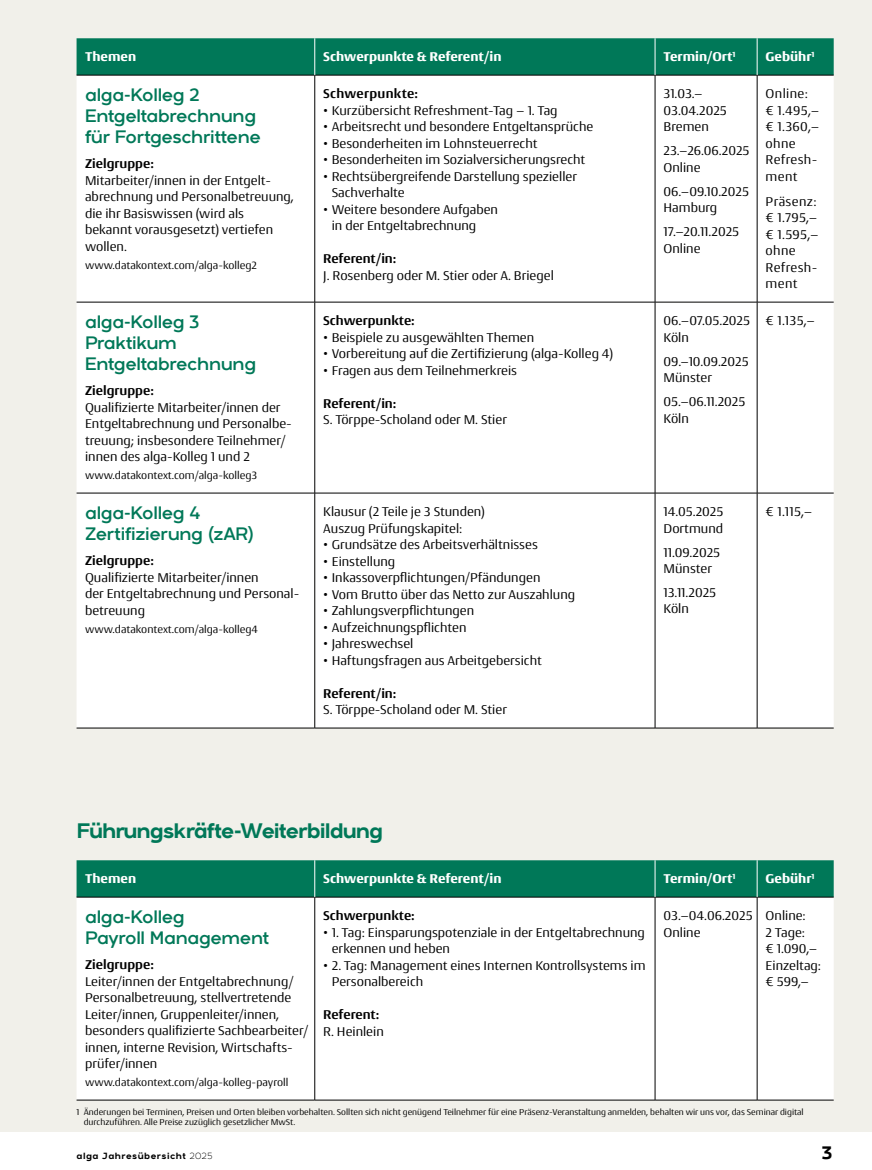
<style>
.page{position:relative;width:872px;height:1170px;background:#fff}
.page>*{position:absolute;margin:0;border:0;box-sizing:border-box;transform-origin:0 0}
.t1{font:700 21px "Arkibal";letter-spacing:-.05em;color:#007858}
.t2{font:18px/21px "Arkibal";letter-spacing:-.02em;color:#007858}
.t3{font:700 18px "Arkibal";color:#000}
.t4{font:13.5px/16.5px "Conto";color:#000}
.t5{font:700 13.5px "Conto";color:#000}
.t6{font:700 expanded 13.5px "Conto";color:#fff}
.t7{font:13.5px/16.5px "Conto";letter-spacing:.025em;color:#000}
.t8{font:700 13.5px "Conto";letter-spacing:.02em;color:#000}
.t9{font:11.25px "Conto";color:#000}
.t10{font:9px/10.8px "Conto";color:#000}
.t11{font:700 9px "Arkibal";letter-spacing:.05em;color:#000}
.s1{font-weight:300}
</style>
<div class="page">
<div style="left:0;top:0;width:872px;height:1131px;background:#f1f0ea"></div>
<div style="left:77px;top:860px;width:756px;height:36px;background:#007858"></div>
<div style="left:77px;top:897px;width:756px;height:202px;background:#fff"></div>
<hr style="left:77px;top:896px;width:238px;height:1px;background:#000">
<hr style="left:315px;top:896px;width:340px;height:1px;background:#000">
<hr style="left:314px;top:897px;width:1px;height:202px;background:#000">
<hr style="left:655px;top:896px;width:102px;height:1px;background:#000">
<hr style="left:655px;top:897px;width:1px;height:202px;background:#000">
<hr style="left:757px;top:896px;width:76px;height:1px;background:#000">
<hr style="left:757px;top:897px;width:1px;height:202px;background:#000">
<hr style="left:655px;top:860px;width:1px;height:36px;background:#fff">
<hr style="left:757px;top:860px;width:1px;height:36px;background:#fff">
<hr style="left:77px;top:1099px;width:238px;height:1px;background:#000">
<hr style="left:315px;top:1099px;width:340px;height:1px;background:#000">
<hr style="left:655px;top:1099px;width:102px;height:1px;background:#000">
<hr style="left:757px;top:1099px;width:76px;height:1px;background:#000">
<hr style="left:314px;top:860px;width:1px;height:36px;background:#fff">
<div style="left:77px;top:38px;width:756px;height:37px;background:#007858"></div>
<div style="left:77px;top:76px;width:756px;height:417px;background:#fff"></div>
<div style="left:315px;top:303px;width:442px;height:190px;background:#fff"></div>
<div style="left:77px;top:494px;width:756px;height:233px;background:#fff"></div>
<hr style="left:77px;top:75px;width:238px;height:1px;background:#000">
<hr style="left:315px;top:75px;width:340px;height:1px;background:#000">
<hr style="left:655px;top:75px;width:102px;height:1px;background:#000">
<hr style="left:757px;top:75px;width:76px;height:1px;background:#000">
<hr style="left:77px;top:302px;width:238px;height:1px;background:#000">
<hr style="left:315px;top:302px;width:340px;height:1px;background:#000">
<hr style="left:655px;top:302px;width:102px;height:1px;background:#000">
<hr style="left:757px;top:302px;width:76px;height:1px;background:#000">
<hr style="left:77px;top:493px;width:238px;height:1px;background:#000">
<hr style="left:315px;top:493px;width:340px;height:1px;background:#000">
<hr style="left:655px;top:493px;width:102px;height:1px;background:#000">
<hr style="left:757px;top:493px;width:76px;height:1px;background:#000">
<hr style="left:77px;top:727px;width:238px;height:1px;background:#000">
<hr style="left:315px;top:727px;width:340px;height:1px;background:#000">
<hr style="left:655px;top:727px;width:102px;height:1px;background:#000">
<hr style="left:757px;top:727px;width:76px;height:1px;background:#000">
<hr style="left:655px;top:38px;width:1px;height:37px;background:#fff">
<hr style="left:757px;top:38px;width:1px;height:37px;background:#fff">
<hr style="left:314px;top:75px;width:1px;height:227px;background:#000">
<hr style="left:655px;top:75px;width:1px;height:227px;background:#000">
<hr style="left:757px;top:75px;width:1px;height:227px;background:#000">
<hr style="left:314px;top:302px;width:1px;height:191px;background:#000">
<hr style="left:655px;top:302px;width:1px;height:191px;background:#000">
<hr style="left:757px;top:302px;width:1px;height:191px;background:#000">
<hr style="left:314px;top:493px;width:1px;height:234px;background:#000">
<hr style="left:655px;top:493px;width:1px;height:234px;background:#000">
<hr style="left:757px;top:493px;width:1px;height:234px;background:#000">
<hr style="left:314px;top:38px;width:1px;height:37px;background:#fff">
<p class="t6" style="left:85px;top:48px;width:53px">Themen</p>
<p class="t6" style="left:323px;top:48px;width:180px">Schwerpunkte &amp; Referent/in</p>
<p class="t6" style="left:663px;top:48px;width:73px">Termin/Ort<sup>1</sup></p>
<p class="t6" style="left:765px;top:48px;width:50px">Gebühr<sup>1</sup></p>
<h2 class="t2" style="left:85px;top:84px;width:177px">alga-Kolleg 2<br>Entgeltabrechnung für Fortgeschrittene</h2>
<p class="t5" style="left:85px;top:155px;width:70px">Zielgruppe:</p>
<p class="t4" style="left:85px;top:172px;width:210px">Mitarbeiter/innen in der Entgelt&shy;abrechnung und Personalbetreuung, die ihr Basiswissen (wird als bekannt vorausgesetzt) vertiefen wollen.</p>
<p class="t9" style="left:85px;top:258px;width:173px">www.datakontext.com/alga-kolleg2</p>
<p class="t7" style="left:765px;top:85px;width:55px">Online: € 1.495,– € 1.360,– ohne<br>Refresh&shy;ment</p>
<p class="t7" style="left:765px;top:192px;width:54px">Präsenz: € 1.795,– € 1.595,– ohne<br>Refresh&shy;ment</p>
<p class="t8" style="left:323px;top:85px;width:96px">Schwerpunkte:</p>
<p class="t4" style="left:323px;top:101px;width:236px">• Kurzübersicht Refreshment-Tag – 1. Tag</p>
<p class="t4" style="left:323px;top:118px;width:272px">• Arbeitsrecht und besondere Entgeltansprüche</p>
<p class="t4" style="left:323px;top:134px;width:216px">• Besonderheiten im Lohnsteuerrecht</p>
<p class="t4" style="left:323px;top:151px;width:263px">• Besonderheiten im Sozialversicherungsrecht</p>
<p class="t4" style="left:332px;top:167px;width:247px;text-indent:-9px">• Rechtsübergreifende Darstellung spezieller<br>Sachverhalte</p>
<p class="t4" style="left:332px;top:200px;width:168px;text-indent:-9px">• Weitere besondere Aufgaben in der Entgeltabrechnung</p>
<p class="t5" style="left:323px;top:250px;width:75px">Referent/in:</p>
<p class="t4" style="left:323px;top:266px;width:232px">J. Rosenberg oder M. Stier oder A. Briegel</p>
<p class="t4" style="left:663px;top:85px;width:65px">31.03.–<br>03.04.2025<br>Bremen</p>
<p class="t4" style="left:663px;top:142px;width:87px">23.–26.06.2025<br>Online</p>
<p class="t4" style="left:663px;top:182px;width:87px">06.–09.10.2025<br>Hamburg</p>
<p class="t4" style="left:663px;top:223px;width:77px">17.–20.11.2025<br>Online</p>
<h2 class="t2" style="left:85px;top:311px;width:173px">alga-Kolleg 3<br>Praktikum<br>Entgeltabrechnung</h2>
<p class="t5" style="left:85px;top:382px;width:70px">Zielgruppe:</p>
<p class="t4" style="left:85px;top:399px;width:208px">Qualifizierte Mitarbeiter/innen der Entgeltabrechnung und Personalbe&shy;treuung; insbesondere Teilnehmer/ innen des alga-Kolleg 1 und 2</p>
<p class="t9" style="left:85px;top:468px;width:174px">www.datakontext.com/alga-kolleg3</p>
<h2 class="t2" style="left:85px;top:502px;width:170px">alga-Kolleg 4<br>Zertifizierung (zAR)</h2>
<p class="t5" style="left:85px;top:552px;width:70px">Zielgruppe:</p>
<p class="t4" style="left:85px;top:568px;width:216px">Qualifizierte Mitarbeiter/innen<br>der Entgeltabrechnung und Personal&shy;betreuung</p>
<p class="t9" style="left:85px;top:621px;width:175px">www.datakontext.com/alga-kolleg4</p>
<p class="t5" style="left:323px;top:312px;width:93px">Schwerpunkte:</p>
<p class="t4" style="left:323px;top:328px;width:212px">• Beispiele zu ausgewählten Themen</p>
<p class="t4" style="left:323px;top:345px;width:291px">• Vorbereitung auf die Zertifizierung (alga-Kolleg 4)</p>
<p class="t4" style="left:323px;top:361px;width:195px">• Fragen aus dem Teilnehmerkreis</p>
<p class="t5" style="left:323px;top:394px;width:75px">Referent/in:</p>
<p class="t4" style="left:323px;top:411px;width:185px">S. Törppe-Scholand oder M. Stier</p>
<p class="t4" style="left:323px;top:503px;width:163px">Klausur (2 Teile je 3 Stunden)<br>Auszug Prüfungskapitel:</p>
<p class="t4" style="left:323px;top:536px;width:216px">• Grundsätze des Arbeitsverhältnisses</p>
<p class="t4" style="left:323px;top:552px;width:73px">• Einstellung</p>
<p class="t4" style="left:323px;top:569px;width:219px">• Inkassoverpflichtungen/Pfändungen</p>
<p class="t4" style="left:323px;top:585px;width:253px">• Vom Brutto über das Netto zur Auszahlung</p>
<p class="t4" style="left:323px;top:602px;width:152px">• Zahlungsverpflichtungen</p>
<p class="t4" style="left:323px;top:618px;width:145px">• Aufzeichnungspflichten</p>
<p class="t4" style="left:323px;top:635px;width:92px">• Jahreswechsel</p>
<p class="t4" style="left:323px;top:651px;width:220px">• Haftungsfragen aus Arbeitgebersicht</p>
<p class="t5" style="left:323px;top:684px;width:75px">Referent/in:</p>
<p class="t4" style="left:323px;top:701px;width:185px">S. Törppe-Scholand oder M. Stier</p>
<h1 class="t1" style="left:77px;top:815px;width:308px">Führungskräfte-Weiterbildung</h1>
<p class="t4" style="left:663px;top:312px;width:88px">06.–07.05.2025<br>Köln</p>
<p class="t4" style="left:663px;top:352px;width:86px">09.–10.09.2025<br>Münster</p>
<p class="t4" style="left:663px;top:393px;width:83px">05.–06.11.2025<br>Köln</p>
<p class="t4" style="left:765px;top:312px;width:51px">€ 1.135,–</p>
<p class="t4" style="left:663px;top:503px;width:61px">14.05.2025<br>Dortmund</p>
<p class="t4" style="left:663px;top:543px;width:58px">11.09.2025<br>Münster</p>
<p class="t4" style="left:663px;top:583px;width:54px">13.11.2025<br>Köln</p>
<p class="t4" style="left:765px;top:503px;width:48px">€ 1.115,–</p>
<p class="t6" style="left:85px;top:870px;width:53px">Themen</p>
<p class="t6" style="left:323px;top:870px;width:180px">Schwerpunkte &amp; Referent/in</p>
<p class="t6" style="left:663px;top:870px;width:73px">Termin/Ort<sup>1</sup></p>
<p class="t6" style="left:765px;top:870px;width:50px">Gebühr<sup>1</sup></p>
<h2 class="t2" style="left:85px;top:906px;width:185px">alga-Kolleg<br>Payroll Management</h2>
<p class="t5" style="left:85px;top:956px;width:70px">Zielgruppe:</p>
<p class="t4" style="left:85px;top:972px;width:225px">Leiter/innen der Entgeltabrechnung/ Personalbetreuung, stellvertretende Leiter/innen, Gruppenleiter/innen, besonders qualifizierte Sachbearbeiter/ innen, interne Revision, Wirtschafts&shy;prüfer/innen</p>
<p class="t9" style="left:85px;top:1075px;width:205px">www.datakontext.com/alga-kolleg-payroll</p>
<p class="t4" style="left:663px;top:906px;width:91px">03.–04.06.2025<br>Online</p>
<p class="t4" style="left:765px;top:906px;width:57px">Online:<br>2 Tage:<br>€ 1.090,–<br>Einzeltag: € 599,–</p>
<p class="t5" style="left:323px;top:906px;width:93px">Schwerpunkte:</p>
<p class="t4" style="left:332px;top:923px;width:315px;text-indent:-9px">• 1. Tag: Einsparungspotenziale in der Entgeltabrechnung erkennen und heben</p>
<p class="t4" style="left:332px;top:956px;width:315px;text-indent:-9px">• 2. Tag: Management eines Internen Kontrollsystems im<br>Personalbereich</p>
<p class="t5" style="left:323px;top:1005px;width:58px">Referent:</p>
<p class="t4" style="left:323px;top:1022px;width:62px">R. Heinlein</p>
<p class="t10" style="left:84px;top:1105px;width:721px;text-indent:-7px">1 Änderungen bei Terminen, Preisen und Orten bleiben vorbehalten. Sollten sich nicht genügend Teilnehmer für eine Präsenz-Veranstaltung anmelden, behalten wir uns vor, das Seminar digital durchzuführen. Alle Preise zuzüglich gesetzlicher MwSt.</p>
<p class="t11" style="left:77px;top:1148px;width:137px">alga Jahresübersicht <span class="s1">2025</span></p>
<h2 class="t3" style="left:822px;top:1139px;width:12px">3</h2>
</div>
